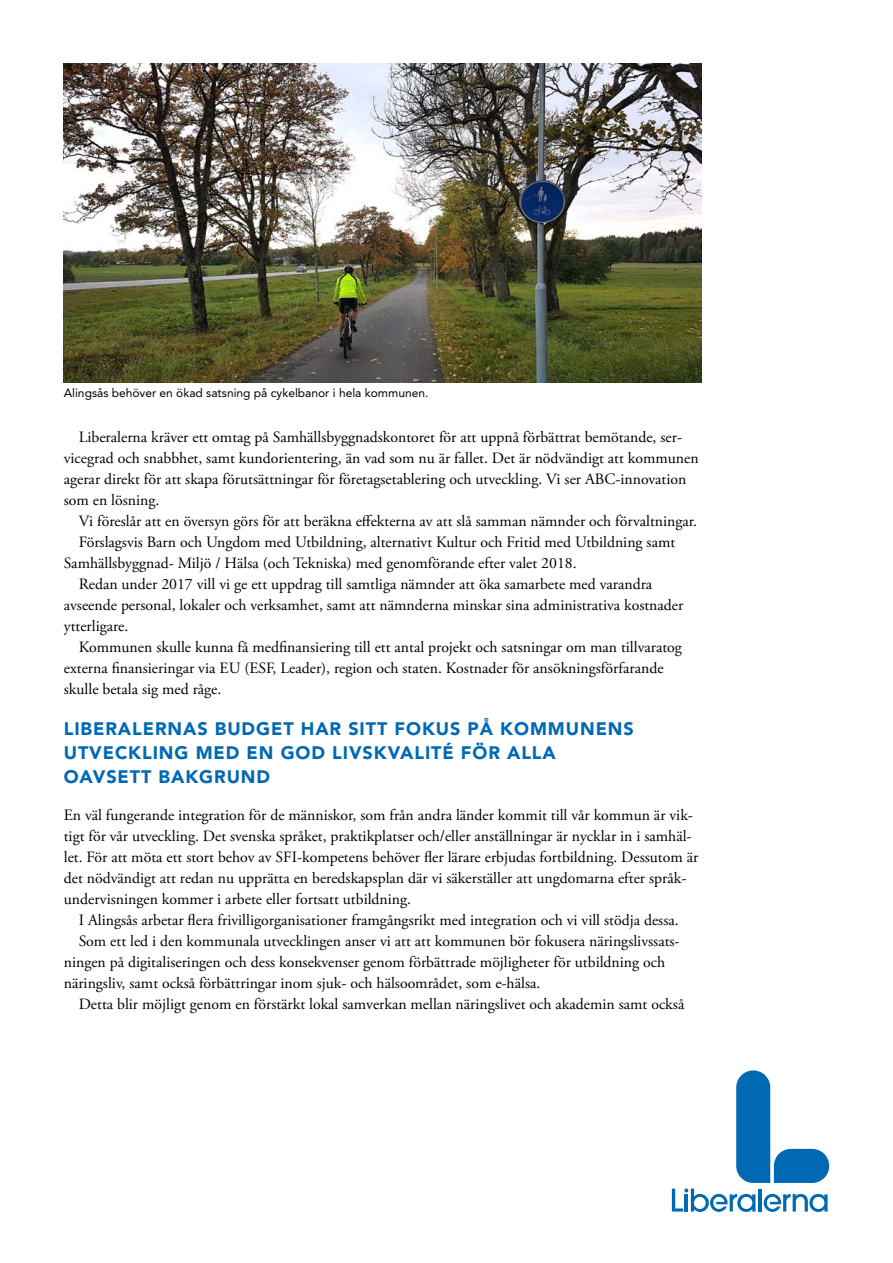
<style>
.page{position:relative;width:893px;height:1263px;background:#fff}
.page>*{position:absolute;margin:0;border:0;box-sizing:border-box;transform-origin:0 0}
.t1{font:900 18px/24px "Avenir";letter-spacing:.05em;color:#0069b4}
.t2{font:15.75px/21px "Adobe Garamond Pro";color:#000}
.t3{font:12px "Avenir";color:#000}
</style>
<div class="page">
<svg style="left:672px;top:1070px;width:157px;height:142px"></svg>
<img style="left:64px;top:64px;width:638px;height:319px">
<p class="t3" style="left:64px;top:386px;width:366px">Alingsås behöver en ökad satsning på cykelbanor i hela kommunen.</p>
<p class="t2" style="left:64px;top:427px;width:636px;text-indent:15px">Liberalerna kräver ett omtag på Samhällsbyggnadskontoret för att uppnå förbättrat bemötande, ser&shy;vicegrad och snabbhet, samt kundorientering, än vad som nu är fallet. Det är nödvändigt att kommunen agerar direkt för att skapa förutsättningar för företagsetablering och utveckling. Vi ser ABC-innovation som en lösning.</p>
<p class="t2" style="left:79px;top:511px;width:620px">Vi föreslår att en översyn görs för att beräkna effekterna av att slå samman nämnder och förvaltningar.</p>
<p class="t2" style="left:79px;top:532px;width:598px">Förslagsvis Barn och Ungdom med Utbildning, alternativt Kultur och Fritid med Utbildning samt</p>
<p class="t2" style="left:64px;top:553px;width:514px">Samhällsbyggnad- Miljö / Hälsa (och Tekniska) med genomförande efter valet 2018.</p>
<p class="t2" style="left:79px;top:574px;width:575px">Redan under 2017 vill vi ge ett uppdrag till samtliga nämnder att öka samarbete med varandra</p>
<p class="t2" style="left:64px;top:595px;width:621px">avseende personal, lokaler och verksamhet, samt att nämnderna minskar sina administrativa kostnader</p>
<p class="t2" style="left:64px;top:616px;width:66px">ytterligare.</p>
<p class="t2" style="left:79px;top:637px;width:605px">Kommunen skulle kunna få medfinansiering till ett antal projekt och satsningar om man tillvaratog</p>
<p class="t2" style="left:64px;top:658px;width:601px">externa finansieringar via EU (ESF, Leader), region och staten. Kostnader för ansökningsförfarande</p>
<p class="t2" style="left:64px;top:679px;width:159px">skulle betala sig med råge.</p>
<p class="t1" style="left:64px;top:716px;width:572px">LIBERALERNAS BUDGET HAR SITT FOKUS PÅ KOMMUNENS<br>UTVECKLING MED EN GOD LIVSKVALITÉ FÖR ALLA<br>OAVSETT BAKGRUND</p>
<p class="t2" style="left:64px;top:805px;width:636px">En väl fungerande integration för de människor, som från andra länder kommit till vår kommun är vik&shy;tigt för vår utveckling. Det svenska språket, praktikplatser och/eller anställningar är nycklar in i samhäl&shy;let. För att möta ett stort behov av SFI-kompetens behöver fler lärare erbjudas fortbildning. Dessutom är det nödvändigt att redan nu upprätta en beredskapsplan där vi säkerställer att ungdomarna efter språk&shy;undervisningen kommer i arbete eller fortsatt utbildning.</p>
<p class="t2" style="left:79px;top:910px;width:601px">I Alingsås arbetar flera frivilligorganisationer framgångsrikt med integration och vi vill stödja dessa.</p>
<p class="t2" style="left:79px;top:931px;width:602px">Som ett led i den kommunala utvecklingen anser vi att att kommunen bör fokusera näringslivssats-</p>
<p class="t2" style="left:64px;top:952px;width:603px">ningen på digitaliseringen och dess konsekvenser genom förbättrade möjligheter för utbildning och</p>
<p class="t2" style="left:64px;top:973px;width:478px">näringsliv, samt också förbättringar inom sjuk- och hälsoområdet, som e-hälsa.</p>
<p class="t2" style="left:79px;top:994px;width:607px">Detta blir möjligt genom en förstärkt lokal samverkan mellan näringslivet och akademin samt också</p>
</div>
